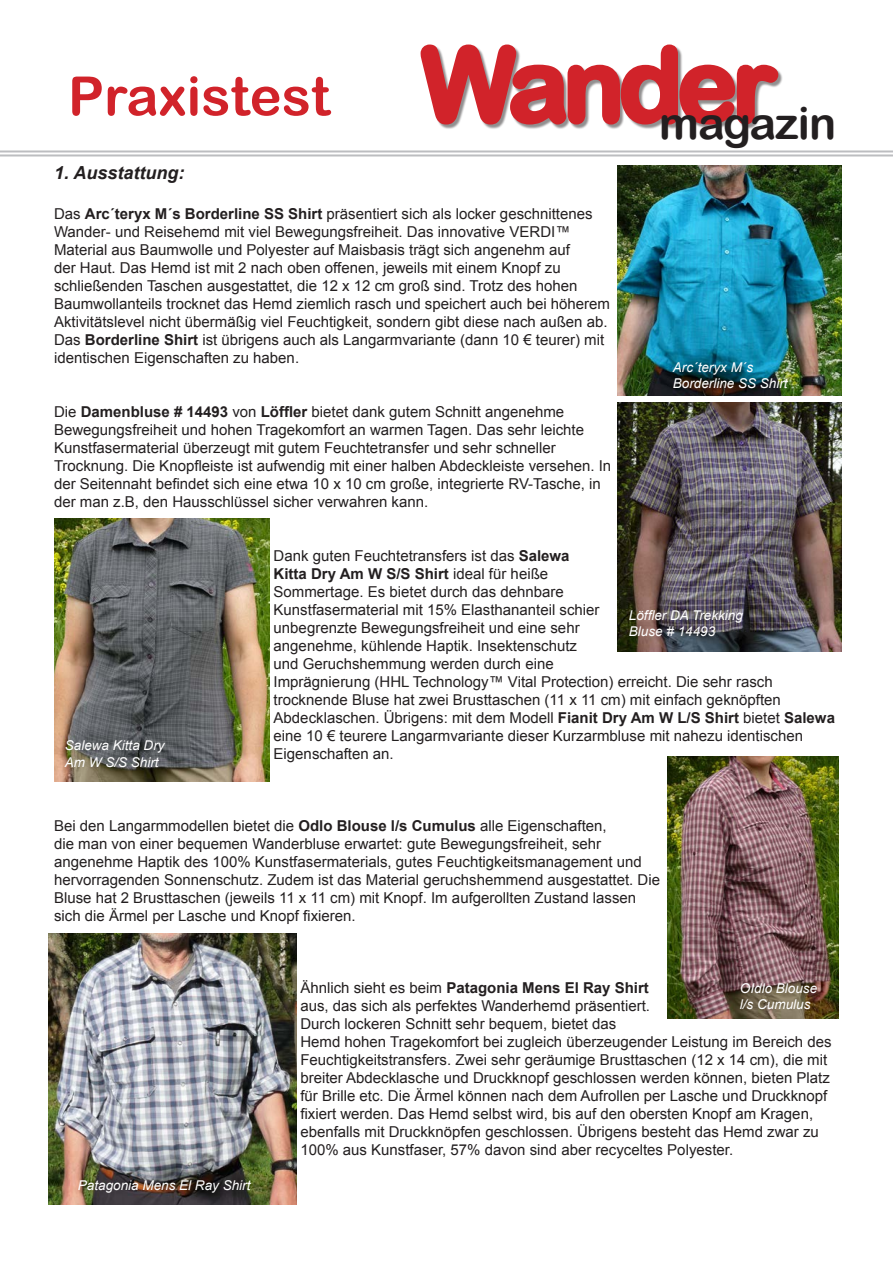
<style>
.page{position:relative;width:893px;height:1263px;background:#fff}
.page>*{position:absolute;margin:0;border:0;box-sizing:border-box;transform-origin:0 0}
.t1{font:54px "Arial Rounded MT Bold";color:#d1232a}
.t2{font:45px "Arial Rounded MT Bold";letter-spacing:-.02em;color:#231f20}
.t3{font:italic 700 18px "Arial";color:#231f20}
.t4{font:15px/18px "Arial";color:#231f20}
.t5{font:italic 13.5px/16.2px "Arial";color:#fff}
.s1{font-size:102px}
.s2{font-weight:700}
</style>
<div class="page">
<hr style="left:0;top:150px;width:893px;height:2px;background:#bcbdc0">
<hr style="left:0;top:154px;width:893px;height:2px;background:#bcbdc0">
<svg style="left:420px;top:44px;width:362px;height:84px"></svg>
<img style="left:617px;top:166px;width:224px;height:230px">
<img style="left:54px;top:518px;width:215px;height:264px">
<img style="left:617px;top:403px;width:224px;height:248px">
<img style="left:668px;top:757px;width:171px;height:262px">
<img style="left:49px;top:934px;width:247px;height:270px">
<h1 class="t1" style="left:68px;top:64px;width:710px">Praxistest <span class="s1">Wander</span></h1>
<h2 class="t2" style="left:659px;top:96px;width:179px">magazin</h2>
<p class="t3" style="left:54px;top:161px;width:132px">1. Ausstattung:</p>
<p class="t4" style="left:54px;top:205px;width:558px">Das <span class="s2">Arc´teryx M´s Borderline SS Shirt</span> präsentiert sich als locker geschnittenes Wander- und Reisehemd mit viel Bewegungsfreiheit. Das innovative VERDI™ Material aus Baumwolle und Polyester auf Maisbasis trägt sich angenehm auf<br>der Haut. Das Hemd ist mit 2 nach oben offenen, jeweils mit einem Knopf zu schließenden Taschen ausgestattet, die 12 x 12 cm groß sind. Trotz des hohen Baumwollanteils trocknet das Hemd ziemlich rasch und speichert auch bei höherem Aktivitätslevel nicht übermäßig viel Feuchtigkeit, sondern gibt diese nach außen ab.</p>
<p class="t4" style="left:54px;top:331px;width:552px">Das <span class="s2">Borderline Shirt</span> ist übrigens auch als Langarmvariante (dann 10 € teurer) mit identischen Eigenschaften zu haben.</p>
<p class="t4" style="left:54px;top:403px;width:559px">Die <span class="s2">Damenbluse # 14493</span> von <span class="s2">Löffler</span> bietet dank gutem Schnitt angenehme Bewegungsfreiheit und hohen Tragekomfort an warmen Tagen. Das sehr leichte Kunstfasermaterial überzeugt mit gutem Feuchtetransfer und sehr schneller Trocknung. Die Knopfleiste ist aufwendig mit einer halben Abdeckleiste versehen. In der Seitennaht befindet sich eine etwa 10 x 10 cm große, integrierte RV-Tasche, in der man z.B, den Hausschlüssel sicher verwahren kann.</p>
<p class="t5" style="left:673px;top:359px;width:82px">Arc´teryx M´s</p>
<p class="t5" style="left:673px;top:376px;width:116px">Borderline SS Shirt</p>
<p class="t5" style="left:65px;top:738px;width:101px">Salewa Kitta Dry<br>Am W S/S Shirt</p>
<p class="t4" style="left:274px;top:547px;width:563px">Dank guten Feuchtetransfers ist das <span class="s2">Salewa<br>Kitta Dry Am W S/S Shirt</span> ideal für heiße<br>Sommertage. Es bietet durch das dehnbare<br>Kunstfasermaterial mit 15% Elasthananteil schier<br>unbegrenzte Bewegungsfreiheit und eine sehr<br>angenehme, kühlende Haptik. Insektenschutz<br>und Geruchshemmung werden durch eine<br>Imprägnierung (HHL Technology™ Vital Protection) erreicht. Die sehr rasch trocknende Bluse hat zwei Brusttaschen (11 x 11 cm) mit einfach geknöpften Abdecklaschen. Übrigens: mit dem Modell <span class="s2">Fianit Dry Am W L/S Shirt</span> bietet <span class="s2">Salewa </span>eine 10 € teurere Langarmvariante dieser Kurzarmbluse mit nahezu identischen Eigenschaften an.</p>
<p class="t5" style="left:629px;top:607px;width:116px">Löffler DA Trekking<br>Bluse # 14493</p>
<p class="t4" style="left:54px;top:817px;width:608px">Bei den Langarmmodellen bietet die <span class="s2">Odlo Blouse l/s Cumulus</span> alle Eigenschaften,<br>die man von einer bequemen Wanderbluse erwartet: gute Bewegungsfreiheit, sehr angenehme Haptik des 100% Kunstfasermaterials, gutes Feuchtigkeitsmanagement und hervorragenden Sonnenschutz. Zudem ist das Material geruchshemmend ausgestattet. Die Bluse hat 2 Brusttaschen (jeweils 11 x 11 cm) mit Knopf. Im aufgerollten Zustand lassen sich die Ärmel per Lasche und Knopf fixieren.</p>
<p class="t5" style="left:78px;top:1177px;width:174px">Patagonia Mens El Ray Shirt</p>
<p class="t4" style="left:300px;top:979px;width:533px">Ähnlich sieht es beim <span class="s2">Patagonia Mens El Ray Shirt<br></span>aus, das sich als perfektes Wanderhemd präsentiert.<br>Durch lockeren Schnitt sehr bequem, bietet das<br>Hemd hohen Tragekomfort bei zugleich überzeugender Leistung im Bereich des Feuchtigkeitstransfers. Zwei sehr geräumige Brusttaschen (12 x 14 cm), die mit breiter Abdecklasche und Druckknopf geschlossen werden können, bieten Platz für Brille etc. Die Ärmel können nach dem Aufrollen per Lasche und Druckknopf fixiert werden. Das Hemd selbst wird, bis auf den obersten Knopf am Kragen, ebenfalls mit Druckknöpfen geschlossen. Übrigens besteht das Hemd zwar zu 100% aus Kunstfaser, 57% davon sind aber recyceltes Polyester.</p>
<p class="t5" style="left:740px;top:980px;width:79px">OIdlo Blouse l/s Cumulus</p>
</div>
